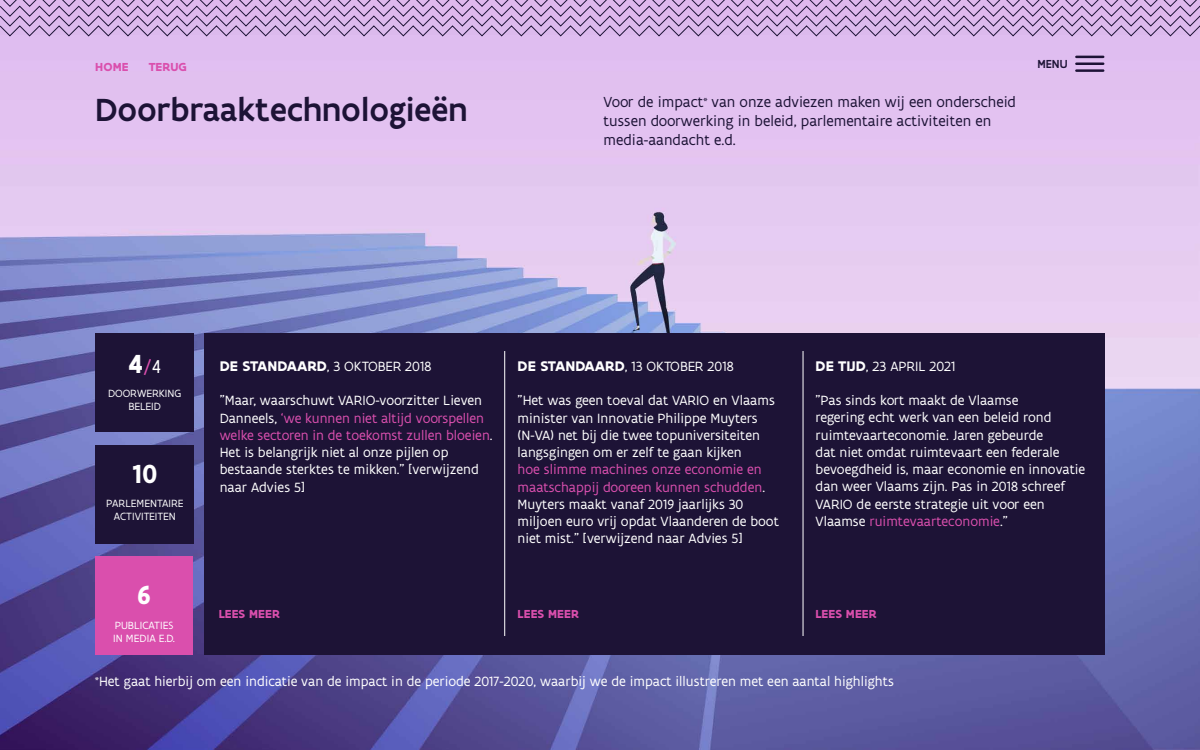
<style>
.page{position:relative;width:1200px;height:750px;background:#fff}
.page>*{position:absolute;margin:0;border:0;box-sizing:border-box;transform-origin:0 0}
.t1{font:500 34.38px "Flanders Art Sans";color:#1d1336}
.t2{font:700 condensed 28.12px "Flanders Art Sans";color:#fff}
.t3{font:15.62px/18.8px "Flanders Art Sans";color:#1d1336}
.t4{font:14.38px/17.2px "Flanders Art Sans";color:#fff}
.t5{font:700 12.5px "Flanders Art Sans";letter-spacing:.005em;color:#da4fad}
.t6{font:500 12.5px "Flanders Art Sans";color:#1d1336}
.t7{font:11.25px/13.5px "Flanders Art Sans";color:#fff;text-align:center}
.s1{font-weight:400;font-stretch:normal;font-size:20px;color:#da4fad}
.s2{font-weight:400;font-size:20px}
.s3{font-weight:700;font-size:15px}
.s4{color:#da4fae}
</style>
<div class="page">
<img style="left:0;top:36px;width:1200px;height:714px">
<svg style="left:0;top:0;width:1200px;height:36px;background:#c2a0d2"></svg>
<div style="left:95px;top:445px;width:99px;height:99px;background:#1d1336"></div>
<div style="left:95px;top:556px;width:98px;height:99px;background:#da4fad"></div>
<hr style="left:1076px;top:56px;width:27px;height:2px;background:#1d1336">
<hr style="left:1076px;top:62px;width:27px;height:3px;background:#1d1336">
<hr style="left:1076px;top:69px;width:27px;height:3px;background:#1d1336">
<div style="left:95px;top:334px;width:99px;height:98px;background:#1d1336"></div>
<div style="left:204px;top:334px;width:900px;height:321px;background:#1d1336"></div>
<hr style="left:504px;top:351px;width:1px;height:285px;background:#fff">
<hr style="left:803px;top:351px;width:1px;height:285px;background:#fff">
<p class="t5" style="left:95px;top:59px;width:35px">HOME</p>
<p class="t5" style="left:149px;top:59px;width:40px">TERUG</p>
<p class="t6" style="left:1037px;top:56px;width:32px">MENU</p>
<h1 class="t1" style="left:95px;top:89px;width:374px">Doorbraaktechnologieën</h1>
<p class="t3" style="left:604px;top:93px;width:414px">Voor de impact<sup>*</sup> van onze adviezen maken wij een onderscheid tussen doorwerking in beleid, parlementaire activiteiten en media-aandacht e.d.</p>
<h2 class="t2" style="left:129px;top:348px;width:33px">4<span class="s1">/</span><span class="s2">4</span></h2>
<p class="t7" style="left:108px;top:386px;width:75px">DOORWERKING<br>BELEID</p>
<h2 class="t2" style="left:132px;top:459px;width:27px">10</h2>
<p class="t7" style="left:106px;top:496px;width:79px">PARLEMENTAIRE<br>ACTIVITEITEN</p>
<h2 class="t2" style="left:137px;top:579px;width:15px">6</h2>
<p class="t4" style="left:220px;top:357px;width:213px"><span class="s3">DE STANDAARD</span>, 3 OKTOBER 2018</p>
<p class="t4" style="left:220px;top:392px;width:274px">”Maar, waarschuwt VARIO-voorzitter Lieven Danneels, <span class="s4">‘we kunnen niet altijd voorspellen welke sectoren in de toekomst zullen bloeien</span>.<br>Het is belangrijk niet al onze pijlen op bestaande sterktes te mikken.” [verwijzend naar Advies 5]</p>
<p class="t4" style="left:518px;top:357px;width:218px"><span class="s3">DE STANDAARD</span>, 13 OKTOBER 2018</p>
<p class="t4" style="left:518px;top:392px;width:259px">”Het was geen toeval dat VARIO en Vlaams minister van Innovatie Philippe Muyters (N-VA) net bij die twee topuniversiteiten langsgingen om er zelf te gaan kijken</p>
<p class="t4" style="left:518px;top:461px;width:263px"><span class="s4">hoe slimme machines onze economie en maatschappij dooreen kunnen schudden</span>.<br>Muyters maakt vanaf 2019 jaarlijks 30 miljoen euro vrij opdat Vlaanderen de boot niet mist.” [verwijzend naar Advies 5]</p>
<p class="t4" style="left:816px;top:357px;width:142px"><span class="s3">DE TIJD</span>, 23 APRIL 2021</p>
<p class="t4" style="left:816px;top:392px;width:271px">”Pas sinds kort maakt de Vlaamse<br>regering echt werk van een beleid rond ruimtevaarteconomie. Jaren gebeurde<br>dat niet omdat ruimtevaart een federale bevoegdheid is, maar economie en innovatie dan weer Vlaams zijn. Pas in 2018 schreef VARIO de eerste strategie uit voor een Vlaamse <span class="s4">ruimtevaarteconomie</span>.”</p>
<p class="t7" style="left:113px;top:618px;width:63px;text-align:left">PUBLICATIES<br>IN MEDIA E.D.</p>
<p class="t5" style="left:219px;top:606px;width:63px">LEES MEER</p>
<p class="t5" style="left:518px;top:606px;width:63px">LEES MEER</p>
<p class="t5" style="left:816px;top:606px;width:63px">LEES MEER</p>
<p class="t4" style="left:95px;top:672px;width:800px"><sup>*</sup>Het gaat hierbij om een indicatie van de impact in de periode 2017-2020, waarbij we de impact illustreren met een aantal highlights</p>
</div>
